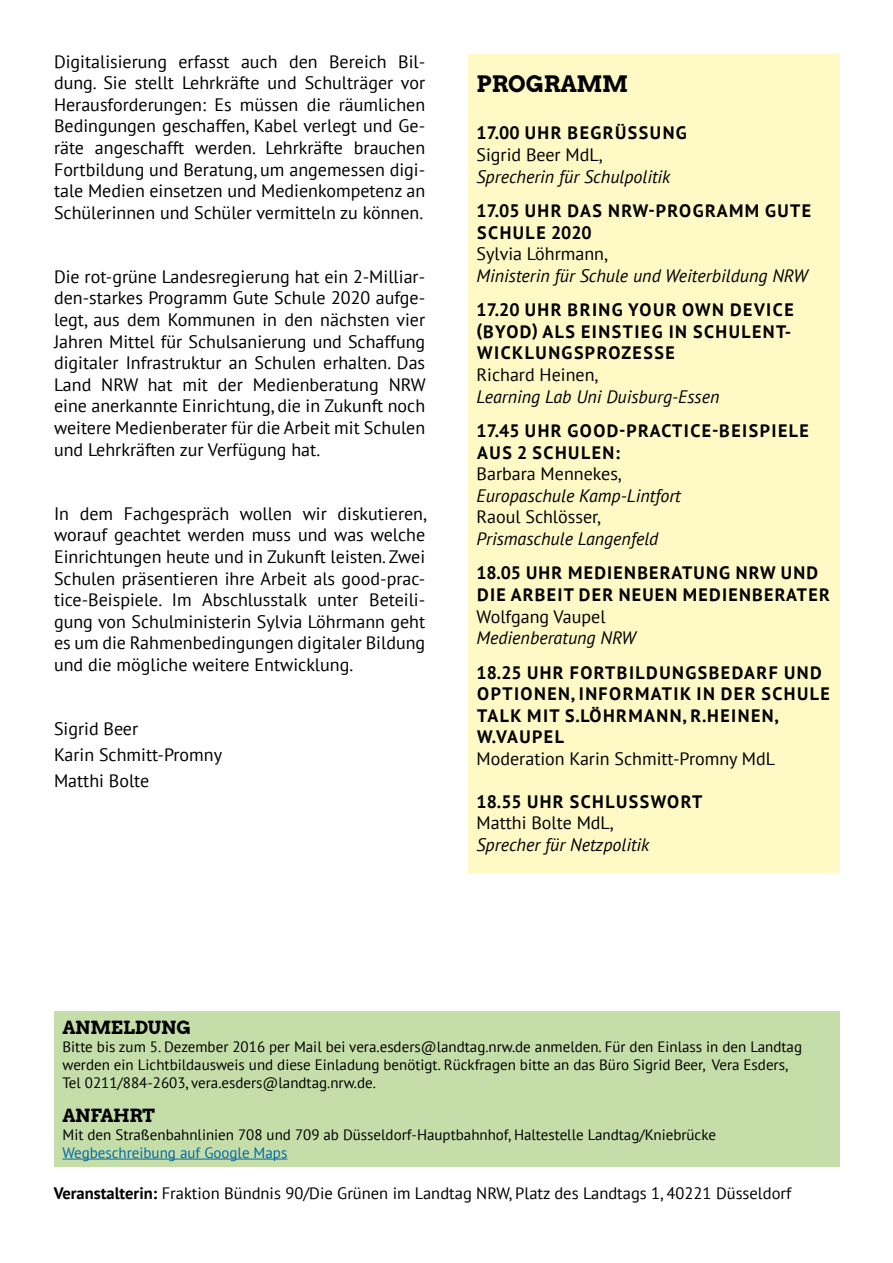
<style>
.page{position:relative;width:893px;height:1263px;background:#fff}
.page>*{position:absolute;margin:0;border:0;box-sizing:border-box;transform-origin:0 0}
.t1{font:22.5px "Arvo Gruen";color:#000}
.t2{font:18px/21.6px "PT Sans";color:#000;text-align:justify}
.t3{font:700 18px/21.6px "PT Sans";letter-spacing:.08em;color:#000}
.t4{font:italic 18px "PT Sans";color:#000}
.t5{font:18px "Arvo Gruen";letter-spacing:-.02em;color:#000}
.t6{font:16.5px "PT Sans";color:#000}
.t7{font:15px/18px "PT Sans";color:#000}
.t8{font:15px "PT Sans";color:#0068a9}
.s1{font-weight:700}
</style>
<div class="page">
<div style="left:54px;top:1011px;width:785px;height:155px;background:#c5dea9"></div>
<hr style="left:63px;top:1159px;width:224px;height:1px;background:#0068a9">
<div style="left:468px;top:54px;width:371px;height:818px;background:#fff9c6"></div>
<p class="t2" style="left:54px;top:50px;width:373px">Digitalisierung erfasst auch den Bereich Bil&shy;dung. Sie stellt Lehrkräfte und Schulträger vor Herausforderungen: Es müssen die räumlichen Bedingungen geschaffen, Kabel verlegt und Ge&shy;räte angeschafft werden. Lehrkräfte brauchen Fortbildung und Beratung, um angemessen digi&shy;tale Medien einsetzen und Medienkompetenz an Schülerinnen und Schüler vermitteln zu können.</p>
<p class="t2" style="left:54px;top:265px;width:373px">Die rot-grüne Landesregierung hat ein 2-Milliar&shy;den-starkes Programm Gute Schule 2020 aufge&shy;legt, aus dem Kommunen in den nächsten vier Jahren Mittel für Schulsanierung und Schaffung digitaler Infrastruktur an Schulen erhalten. Das Land NRW hat mit der Medienberatung NRW eine anerkannte Einrichtung, die in Zukunft noch weitere Medienberater für die Arbeit mit Schulen und Lehrkräften zur Verfügung hat.</p>
<p class="t2" style="left:54px;top:502px;width:374px">In dem Fachgespräch wollen wir diskutieren, worauf geachtet werden muss und was welche Einrichtungen heute und in Zukunft leisten. Zwei Schulen präsentieren ihre Arbeit als good-prac&shy;tice-Beispiele. Im Abschlusstalk unter Beteili&shy;gung von Schulministerin Sylvia Löhrmann geht es um die Rahmenbedingungen digitaler Bildung und die mögliche weitere Entwicklung.</p>
<p class="t2" style="left:54px;top:715px;width:170px;line-height:25.8px;text-align:left">Sigrid Beer<br>Karin Schmitt-Promny<br>Matthi Bolte</p>
<p class="t1" style="left:477px;top:69px;width:153px">PROGRAMM</p>
<p class="t3" style="left:477px;top:122px;width:212px">17.00 UHR BEGRÜSSUNG</p>
<p class="t2" style="left:477px;top:144px;width:127px">Sigrid Beer MdL,</p>
<p class="t4" style="left:477px;top:165px;width:195px">Sprecherin für Schulpolitik</p>
<p class="t3" style="left:477px;top:200px;width:336px">17.05 UHR DAS NRW-PROGRAMM GUTE<br>SCHULE 2020</p>
<p class="t2" style="left:477px;top:243px;width:133px">Sylvia Löhrmann,</p>
<p class="t4" style="left:477px;top:264px;width:333px">Ministerin für Schule und Weiterbildung NRW</p>
<p class="t3" style="left:477px;top:299px;width:319px">17.20 UHR BRING YOUR OWN DEVICE (BYOD) ALS EINSTIEG IN SCHULENT-<br>WICKLUNGSPROZESSE</p>
<p class="t2" style="left:477px;top:363px;width:123px">Richard Heinen,</p>
<p class="t4" style="left:477px;top:385px;width:244px">Learning Lab Uni Duisburg-Essen</p>
<p class="t3" style="left:477px;top:419px;width:334px">17.45 UHR GOOD-PRACTICE-BEISPIELE<br>AUS 2 SCHULEN:</p>
<p class="t2" style="left:477px;top:463px;width:146px">Barbara Mennekes,</p>
<p class="t4" style="left:477px;top:484px;width:206px">Europaschule Kamp-Lintfort</p>
<p class="t2" style="left:477px;top:506px;width:126px">Raoul Schlösser,</p>
<p class="t4" style="left:477px;top:527px;width:183px">Prismaschule Langenfeld</p>
<p class="t3" style="left:477px;top:562px;width:355px">18.05 UHR MEDIENBERATUNG NRW UND<br>DIE ARBEIT DER NEUEN MEDIENBERATER</p>
<p class="t2" style="left:477px;top:605px;width:131px">Wolfgang Vaupel</p>
<p class="t4" style="left:477px;top:626px;width:161px">Medienberatung NRW</p>
<p class="t3" style="left:477px;top:661px;width:355px">18.25 UHR FORTBILDUNGSBEDARF UND<br>OPTIONEN, INFORMATIK IN DER SCHULE<br>TALK MIT S.LÖHRMANN, R.HEINEN,<br>W.VAUPEL</p>
<p class="t2" style="left:477px;top:747px;width:300px">Moderation Karin Schmitt-Promny MdL</p>
<p class="t3" style="left:477px;top:790px;width:227px">18.55 UHR SCHLUSSWORT</p>
<p class="t2" style="left:477px;top:812px;width:138px">Matthi Bolte MdL,</p>
<p class="t4" style="left:477px;top:833px;width:174px">Sprecher für Netzpolitik</p>
<p class="t5" style="left:63px;top:1014px;width:130px">ANMELDUNG</p>
<p class="t7" style="left:63px;top:1037px;width:741px">Bitte bis zum 5. Dezember 2016 per Mail bei vera.esders@landtag.nrw.de anmelden. Für den Einlass in den Landtag werden ein Lichtbildausweis und diese Einladung benötigt. Rückfragen bitte an das Büro Sigrid Beer, Vera Esders,<br>Tel 0211/884-2603, vera.esders@landtag.nrw.de.</p>
<p class="t5" style="left:63px;top:1103px;width:94px">ANFAHRT</p>
<p class="t7" style="left:63px;top:1125px;width:655px">Mit den Straßenbahnlinien 708 und 709 ab Düsseldorf-Hauptbahnhof, Haltestelle Landtag/Kniebrücke</p>
<p class="t8" style="left:63px;top:1143px;width:226px">Wegbeschreibung auf Google Maps</p>
<p class="t6" style="left:54px;top:1183px;width:739px"><span class="s1">Veranstalterin:</span> Fraktion Bündnis 90/Die Grünen im Landtag NRW, Platz des Landtags 1, 40221 Düsseldorf</p>
</div>
